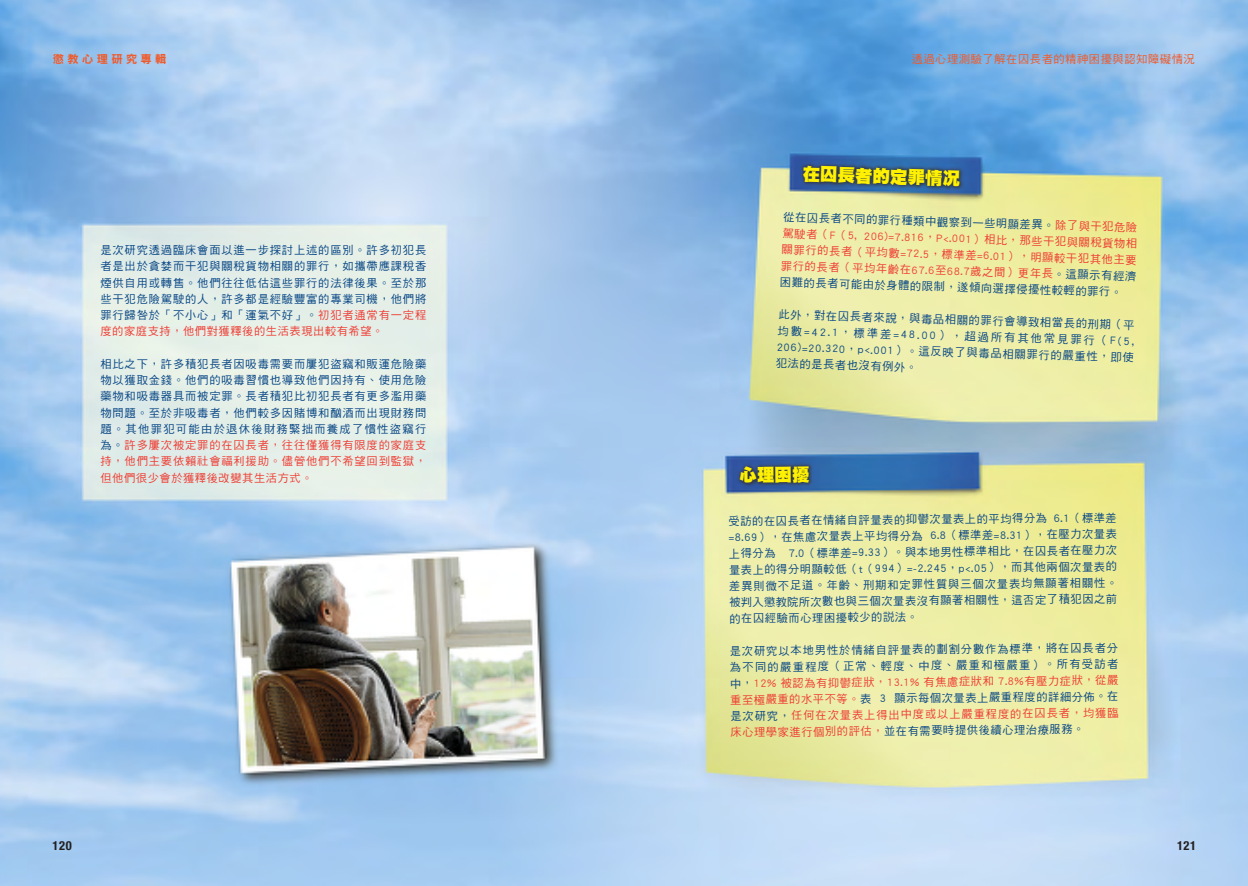
<style>
.page{position:relative;width:1248px;height:886px;background:#fff}
.page>*{position:absolute;margin:0;border:0;box-sizing:border-box;transform-origin:0 0}
.t1{font:17.5px "DF Hei Std W12";color:#fff101}
.t2{font:700 condensed 12.5px "Helvetica Neue LT Pro";letter-spacing:.05em;color:#231f20}
.t3{font:11.25px/16.2px "DF Hei Std W5";letter-spacing:.075em;color:#0a4886;text-align:justify}
.t4{font:11.25px/16.2px "DF Hei Std W5";color:#ee3e35;text-align:justify}
.t5{font:11.25px "DF Hei Std W5";letter-spacing:.05em;color:#f15929}
.t6{font:11.25px "DF Hei Std W9";letter-spacing:.3em;color:#f15929}
.s1{color:#ee3e35}
.s2{color:#0a4886}
.s3{font-family:"Koz Go Pr 6 N"}
</style>
<div class="page">
<img style="left:0;top:0;width:1247px;height:886px">
<p class="t6" style="left:53px;top:53px;width:115px">懲教心理研究專輯</p>
<p class="t5" style="left:911px;top:53px;width:284px">透過心理測驗了解在囚長者的精神困擾與認知障礙情況</p>
<p class="t3" style="left:100px;top:242px;width:327px">是次研究透過臨床會面以進一步探討上述的區別。許多初犯長者是出於貪婪而干犯與關稅貨物相關的罪行，如攜帶應課稅香煙供自用或轉售。他們往往低估這些罪行的法律後果。至於那些干犯危險駕駛的人，許多都是經驗豐富的專業司機，他們將罪行歸咎於「不小心」和「運氣不好」。<span class="s1">初犯者通常有一定程度的家庭支持，他們對獲釋後的生活表現出較有希望。</span></p>
<p class="t3" style="left:100px;top:355px;width:327px">相比之下，許多積犯長者因吸毒需要而屢犯盜竊和販運危險藥物以獲取金錢。他們的吸毒習慣也導致他們因持有、使用危險藥物和吸毒器具而被定罪。長者積犯比初犯長者有更多濫用藥物問題。至於非吸毒者，他們較多因賭博和酗酒而出現財務問題。其他罪犯可能由於退休後財務緊拙而養成了慣性盜竊行為。<span class="s1">許多屢次被定罪的在囚長者，往往僅獲得有限度的家庭支持，他們主要依賴社會福利援助。儘管他們不希望回到監獄，但他們很少會於獲釋後改變其生活方式。</span></p>
<p class="t2" style="left:53px;top:838px;width:21px">120</p>
<h1 class="t1" style="left:803px;top:164px;width:159px;rotate:2deg">在囚長者的定罪情况</h1>
<p class="t4" style="left:782px;top:208px;width:357px;rotate:2deg"><span class="s2">從在囚長者不同的罪行種類中觀察到一些明顯差異。</span>除了與干犯危險駕駛者（F（5, 206)=7.816，P&lt;.001）相比，那些干犯與關稅貨物相關罪行的長者（平均數=72.5，標準差=6.01），明顯較干犯其他主要罪行的長者（平均年齡在67.6至68.7歲之間）更年長<span class="s2">。這顯示有經濟困難的長者可能由於身體的限制，遂傾向選擇侵擾性較輕的罪行。</span></p>
<p class="t3" style="left:778px;top:305px;width:359px;rotate:2deg">此外，對在囚長者來說，與毒品相關的罪行會導致相當長的刑期（平均數=42.1，標準差=48.00），超過所有其他常見罪行（F(5, 206)=20.320，p&lt;.001）。這反映了與毒品相關罪行的嚴重性，即使犯法的是長者也沒有例外。</p>
<h1 class="t1" style="left:739px;top:466px;width:71px;rotate:-1deg">心理困擾</h1>
<p class="t3" style="left:727px;top:514px;width:390px;rotate:-1deg">受訪的在囚長者在情緒自評量表的抑鬱次量表上的平均得分為 6.1（標準差=8.69），在焦慮次量表上平均得分為 6.8（標準差=8.31），在壓力次量表上得分為 7.0（標準差=9.33）。與本地男性標準相比，在囚長者在壓力次量表上的得分明顯較低（t（994）=-2.245，p&lt;.05），而其他兩個次量表的差異則微不足道。年齡、刑期和定罪性質與三個次量表均無顯著相關性。被判入懲教院所次數也與三個次量表沒有顯著相關性，這否定了積犯因之前的在囚經驗而心理困擾較少的<span class="s3">説</span>法。</p>
<p class="t3" style="left:728px;top:644px;width:390px;rotate:-1deg">是次研究以本地男性於情緒自評量表的劃割分數作為標準，將在囚長者分為不同的嚴重程度（正常、輕度、中度、嚴重和極嚴重）。所有受訪者中，<span class="s1">12% 被認為有抑鬱症狀，13.1% 有焦慮症狀和 7.8%有壓力症狀，從嚴</span><sup>重至極嚴重</sup><span class="s1">的水平不等。</span>表 3 顯示每個次量表上嚴重程度的詳細分佈。在是次研究，<span class="s1">任何在次量表上得出中度或以上嚴重程度的在囚長者，均獲臨</span><sup>床心理學家</sup><span class="s1">進行個別的評估，</span>並在有需要時提供後續心理治療服務。</p>
<p class="t2" style="left:1176px;top:838px;width:21px">121</p>
</div>
